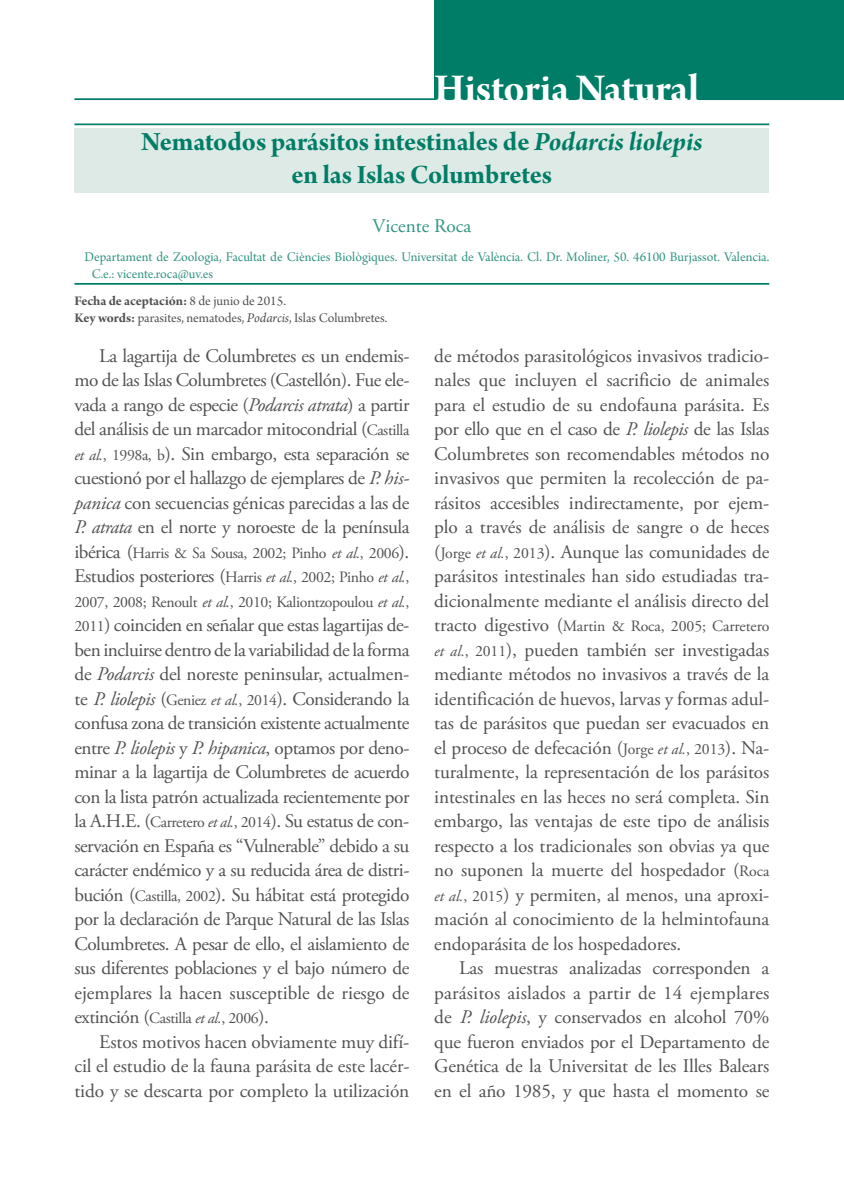
<style>
.page{position:relative;width:844px;height:1190px;background:#fff}
.page>*{position:absolute;margin:0;border:0;box-sizing:border-box;transform-origin:0 0}
.t1{font:42px "Arno Pro Bold Subhead";letter-spacing:-.005em;color:#fff}
.t2{font:28px/33.6px "Arno Pro Bold Subhead";letter-spacing:-.005em;color:#007d66;text-align:center}
.t3{font:19.25px/24.5px "Adobe Garamond Pro";letter-spacing:-.005em;color:#515153;text-align:justify}
.t4{font:19.25px "Adobe Garamond Pro";letter-spacing:-.025em;color:#515153}
.t5{font:19.25px "Adobe Garamond Pro";color:#329482}
.t6{font:15.75px "Adobe Garamond Pro";letter-spacing:-.025em;color:#515153}
.t7{font:15.75px "Adobe Garamond Pro";letter-spacing:-.005em;color:#515153}
.t8{font:14px/17.5px "Arno Pro Subhead";color:#329482}
.t9{font:14px "Arno Pro Subhead";color:#515153}
.t10{font:14px "Arno Pro Bold Subhead";color:#515153}
.s1{font-family:"Arno Pro Bold Italic Subhead"}
.s2{font-family:"Arno Pro Subhead"}
.s3{font-family:"Arno Pro Bold Subhead"}
.s4{font-family:"Arno Pro";font-style:italic}
.s5{font-style:italic}
.s6{font-size:15.75px}
.s7{font-style:italic;font-size:15.75px}
.s8{font-size:19.25px}
</style>
<div class="page">
<div style="left:434px;top:0;width:409px;height:100px;background:#007d66"></div>
<hr style="left:74px;top:98px;width:769px;height:2px;background:#007d66">
<div style="left:74px;top:129px;width:695px;height:64px;background:#deeae6"></div>
<hr style="left:74px;top:123px;width:695px;height:2px;background:#007d66">
<hr style="left:74px;top:283px;width:695px;height:2px;background:#007d66">
<h1 class="t1" style="left:434px;top:62px;width:266px">Historia Natural</h1>
<h2 class="t2" style="left:141px;top:123px;width:563px">Nematodos parásitos intestinales de <span class="s1">Podarcis liolepis </span>en las Islas Columbretes</h2>
<p class="t5" style="left:372px;top:218px;width:100px">Vicente Roca</p>
<p class="t8" style="left:92px;top:249px;width:679px;text-indent:-7px">Departament de Zoologia, Facultat de Ciències Biològiques. Universitat de València. Cl. Dr. Moliner, 50. 46100 Burjassot. Valencia.<br>C.e.: vicente.roca@uv.es</p>
<p class="t10" style="left:74px;top:292px;width:213px">Fecha de aceptación: <span class="s2">8 de junio de 2015.</span></p>
<p class="t9" style="left:74px;top:313px;width:314px"><span class="s3">Key words:</span> parasites, nematodes, <span class="s4">Podarcis</span>, Islas Columbretes.</p>
<p class="t3" style="left:74px;top:345px;width:336px;text-indent:25px">La lagartija de Columbretes es un endemis&shy;mo de las Islas Columbretes (Castellón). Fue ele&shy;vada a rango de especie (<span class="s5">Podarcis atrata</span>) a partir del análisis de un marcador mitocondrial (<span class="s6">Castilla </span><span class="s7">et al.</span><span class="s6">, 1998a, b</span>). Sin embargo, esta separación se cuestionó por el hallazgo de ejemplares de <span class="s5">P. his&shy;panica</span> con secuencias génicas parecidas a las de <span class="s5">P. atrata</span> en el norte y noroeste de la península</p>
<p class="t6" style="left:74px;top:547px;width:336px"><span class="s8">ibérica (</span>Harris &amp; Sa Sousa, 2002; Pinho <span class="s5">et al.</span>, 2006<span class="s8">).</span></p>
<p class="t4" style="left:74px;top:569px;width:336px">Estudios posteriores (<span class="s6">Harris</span> <span class="s7">et al.</span><span class="s6">, 2002; Pinho</span> <span class="s7">et al.</span><span class="s6">,</span></p>
<p class="t6" style="left:74px;top:596px;width:336px">2007, 2008; Renoult <span class="s5">et al.</span>, 2010; Kaliontzopoulou <span class="s5">et al.</span>,</p>
<p class="t3" style="left:74px;top:615px;width:336px"><span class="s6">2011</span>) coinciden en señalar que estas lagartijas de&shy;ben incluirse dentro de la variabilidad de la forma de <span class="s5">Podarcis</span> del noreste peninsular, actualmen&shy;te <span class="s5">P. liolepis</span> (<span class="s6">Geniez</span> <span class="s7">et al.</span><span class="s6">, 2014</span>). Considerando la confusa zona de transición existente actualmente entre <span class="s5">P. liolepis</span> y <span class="s5">P. hipanica</span>, optamos por deno&shy;minar a la lagartija de Columbretes de acuerdo con la lista patrón actualizada recientemente por la A.H.E. (<span class="s6">Carretero</span> <span class="s7">et al.</span><span class="s6">, 2014</span>). Su estatus de con&shy;servación en España es “Vulnerable” debido a su carácter endémico y a su reducida área de distri&shy;bución (<span class="s6">Castilla, 2002</span>). Su hábitat está protegido por la declaración de Parque Natural de las Islas Columbretes. A pesar de ello, el aislamiento de sus diferentes poblaciones y el bajo número de ejemplares la hacen susceptible de riesgo de</p>
<p class="t6" style="left:74px;top:1012px;width:196px"><span class="s8">extinción (</span>Castilla <span class="s5">et al.</span>, 2006<span class="s8">).</span></p>
<p class="t3" style="left:74px;top:1031px;width:336px;text-indent:25px">Estos motivos hacen obviamente muy difí&shy;cil el estudio de la fauna parásita de este lacér&shy;tido y se descarta por completo la utilización</p>
<p class="t3" style="left:434px;top:345px;width:336px">de métodos parasitológicos invasivos tradicio&shy;nales que incluyen el sacrificio de animales para el estudio de su endofauna parásita. Es por ello que en el caso de <span class="s5">P. liolepis</span> de las Islas Columbretes son recomendables métodos no invasivos que permiten la recolección de pa&shy;rásitos accesibles indirectamente, por ejem&shy;plo a través de análisis de sangre o de heces (<span class="s6">Jorge</span> <span class="s7">et al.</span><span class="s6">, 2013</span>). Aunque las comunidades de parásitos intestinales han sido estudiadas tra&shy;dicionalmente mediante el análisis directo del</p>
<p class="t7" style="left:434px;top:620px;width:336px"><span class="s8">tracto digestivo (</span>Martin &amp; Roca, 2005; Carretero</p>
<p class="t3" style="left:434px;top:639px;width:337px"><span class="s7">et al.</span><span class="s6">, 2011</span>), pueden también ser investigadas mediante métodos no invasivos a través de la identificación de huevos, larvas y formas adul&shy;tas de parásitos que puedan ser evacuados en el proceso de defecación (<span class="s6">Jorge</span> <span class="s7">et al.</span><span class="s6">, 2013</span>). Na&shy;turalmente, la representación de los parásitos intestinales en las heces no será completa. Sin embargo, las ventajas de este tipo de análisis respecto a los tradicionales son obvias ya que no suponen la muerte del hospedador (<span class="s6">Roca </span><span class="s7">et al.</span><span class="s6">, 2015</span>) y permiten, al menos, una aproxi&shy;mación al conocimiento de la helmintofauna endoparásita de los hospedadores.</p>
<p class="t3" style="left:434px;top:958px;width:336px;text-indent:25px">Las muestras analizadas corresponden a parásitos aislados a partir de 14 ejemplares de <span class="s5">P. liolepis</span>, y conservados en alcohol 70% que fueron enviados por el Departamento de Genética de la Universitat de les Illes Balears en el año 1985, y que hasta el momento se</p>
</div>
